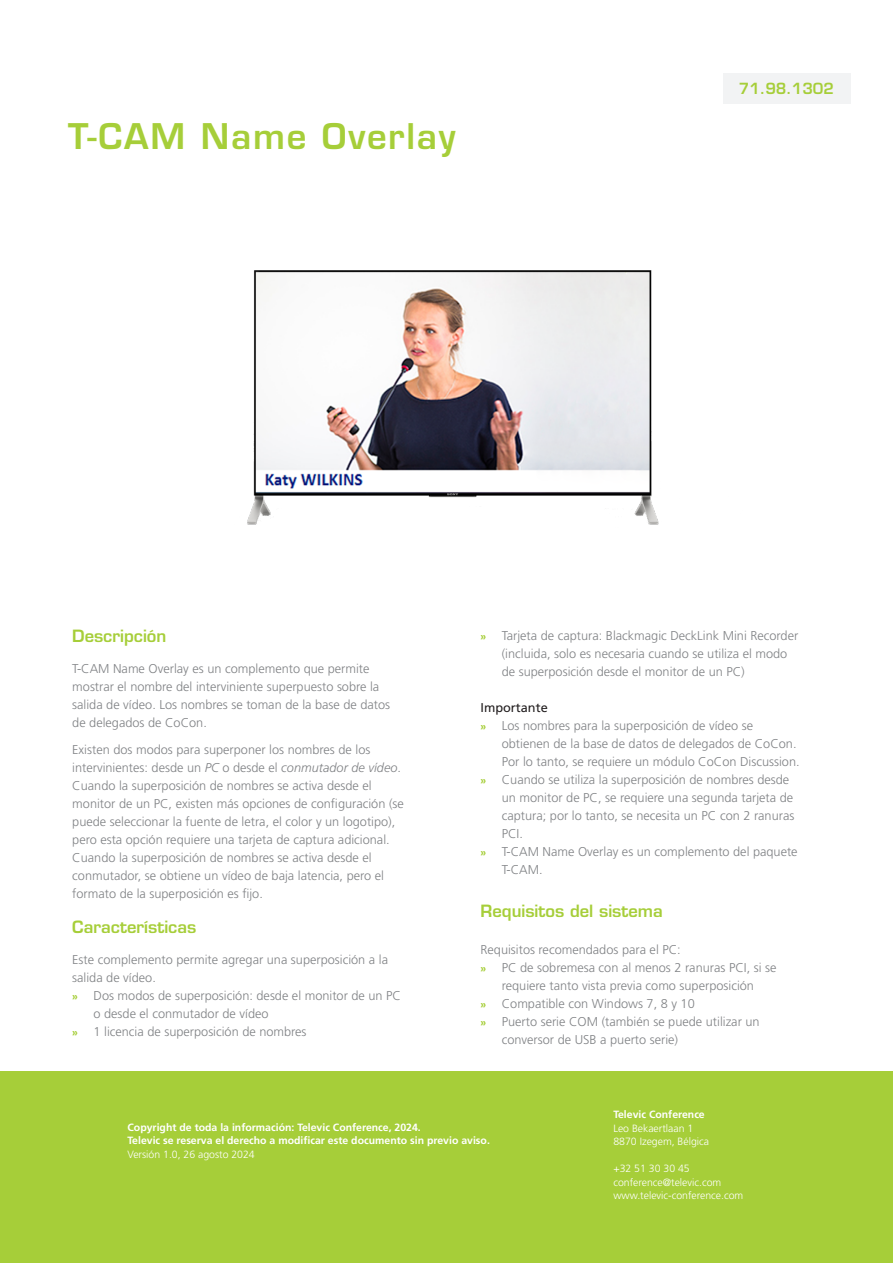
<style>
.page{position:relative;width:893px;height:1263px;background:#fff}
.page>*{position:absolute;margin:0;border:0;box-sizing:border-box;transform-origin:0 0}
.Titel_niveau_1{font:600 34.5px "Eurostile LT Std";letter-spacing:.05em;color:#a6ce39}
.Titel_niveau_3{font:600 16.5px "Eurostile LT Std";color:#a6ce39}
.DATASHEET_-_number{font:600 15px "Eurostile LT Std";color:#a6ce39}
.BROOD___regular{font:300 12.75px/18px "Frutiger LT Std";color:#808285}
.Bullets_-_1st{font:300 12.75px "Frutiger LT Std";color:#808285}
.BROOD___regular-2{font:12.75px "Frutiger LT Std";color:#231f20}
.Text_footer_-_bold{font:700 10.5px "Frutiger LT Std";color:#fff}
.Text_footer_-_regula{font:300 10.5px "Frutiger LT Std";color:#fff}
.s1{font-style:italic}
.s2{font-weight:700;font-size:10.5px;color:#a6ce39}
</style>
<div class="page">
<img style="left:247px;top:270px;width:412px;height:255px">
<div style="left:722px;top:73px;width:128px;height:30px;background:#f2f3f4"></div>
<div style="left:0;top:1071px;width:893px;height:192px;background:#a6ce39"></div>
<p class="Titel_niveau_1" style="left:68px;top:115px;width:389px">T-CAM Name Overlay</p>
<p class="DATASHEET_-_number" style="left:739px;top:79px;width:97px">71.98.1302</p>
<p class="Titel_niveau_3" style="left:72px;top:626px;width:96px">Descripción</p>
<p class="BROOD___regular" style="left:72px;top:660px;width:319px">T-CAM Name Overlay es un complemento que permite mostrar el nombre del interviniente superpuesto sobre la salida de vídeo. Los nombres se toman de la base de datos de delegados de CoCon.</p>
<p class="BROOD___regular" style="left:72px;top:740px;width:333px">Existen dos modos para superponer los nombres de los intervinientes: desde un <span class="s1">PC</span> o desde el <span class="s1">conmutador de vídeo</span>.<br>Cuando la superposición de nombres se activa desde el monitor de un PC, existen más opciones de configuración (se puede seleccionar la fuente de letra, el color y un logotipo), pero esta opción requiere una tarjeta de captura adicional.<br>Cuando la superposición de nombres se activa desde el conmutador, se obtiene un vídeo de baja latencia, pero el formato de la superposición es fijo.</p>
<p class="Titel_niveau_3" style="left:72px;top:917px;width:125px">Características</p>
<p class="BROOD___regular" style="left:72px;top:950px;width:317px">Este complemento permite agregar una superposición a la salida de vídeo.</p>
<p class="BROOD___regular" style="left:94px;top:986px;width:309px;text-indent:-21px"><span class="s2">»</span> Dos modos de superposición: desde el monitor de un PC o desde el conmutador de vídeo</p>
<p class="BROOD___regular" style="left:72px;top:1022px;width:236px"><span class="s2">»</span> 1 licencia de superposición de nombres</p>
<p class="BROOD___regular" style="left:502px;top:626px;width:298px;text-indent:-21px"><span class="s2">»</span> Tarjeta de captura: Blackmagic DeckLink Mini Recorder (incluida, solo es necesaria cuando se utiliza el modo de superposición desde el monitor de un PC)</p>
<p class="BROOD___regular-2" style="left:480px;top:700px;width:69px">Importante</p>
<p class="BROOD___regular" style="left:502px;top:716px;width:299px;text-indent:-21px"><span class="s2">»</span> Los nombres para la superposición de vídeo se obtienen de la base de datos de delegados de CoCon.<br>Por lo tanto, se requiere un módulo CoCon Discussion.</p>
<p class="BROOD___regular" style="left:502px;top:770px;width:294px;text-indent:-21px"><span class="s2">»</span> Cuando se utiliza la superposición de nombres desde un monitor de PC, se requiere una segunda tarjeta de captura; por lo tanto, se necesita un PC con 2 ranuras PCI.</p>
<p class="BROOD___regular" style="left:502px;top:842px;width:297px;text-indent:-21px"><span class="s2">»</span> T-CAM Name Overlay es un complemento del paquete<br>T-CAM.</p>
<p class="Titel_niveau_3" style="left:480px;top:901px;width:184px">Requisitos del sistema</p>
<p class="Bullets_-_1st" style="left:480px;top:942px;width:202px">Requisitos recomendados para el PC:</p>
<p class="BROOD___regular" style="left:480px;top:959px;width:297px;text-align:center"><span class="s2">»</span> PC de sobremesa con al menos 2 ranuras PCI, si se requiere tanto vista previa como superposición</p>
<p class="BROOD___regular" style="left:480px;top:995px;width:216px"><span class="s2">»</span> Compatible con Windows 7, 8 y 10</p>
<p class="BROOD___regular" style="left:502px;top:1013px;width:259px;text-indent:-21px"><span class="s2">»</span> Puerto serie COM (también se puede utilizar un conversor de USB a puerto serie)</p>
<p class="Text_footer_-_bold" style="left:128px;top:1121px;width:295px">Copyright de toda la información: Televic Conference, 2024.</p>
<p class="Text_footer_-_bold" style="left:128px;top:1134px;width:364px">Televic se reserva el derecho a modificar este documento sin previo aviso.</p>
<p class="Text_footer_-_regula" style="left:128px;top:1148px;width:129px">Versión 1.0, 26 agosto 2024</p>
<p class="Text_footer_-_bold" style="left:613px;top:1108px;width:93px">Televic Conference</p>
<p class="Text_footer_-_regula" style="left:613px;top:1122px;width:81px">Leo Bekaertlaan 1</p>
<p class="Text_footer_-_regula" style="left:613px;top:1135px;width:97px">8870 Izegem, Bélgica</p>
<p class="Text_footer_-_regula" style="left:613px;top:1162px;width:78px">+32 51 30 30 45</p>
<p class="Text_footer_-_regula" style="left:613px;top:1176px;width:109px">conference@televic.com</p>
<p class="Text_footer_-_regula" style="left:613px;top:1189px;width:131px">www.televic-conference.com</p>
</div>
